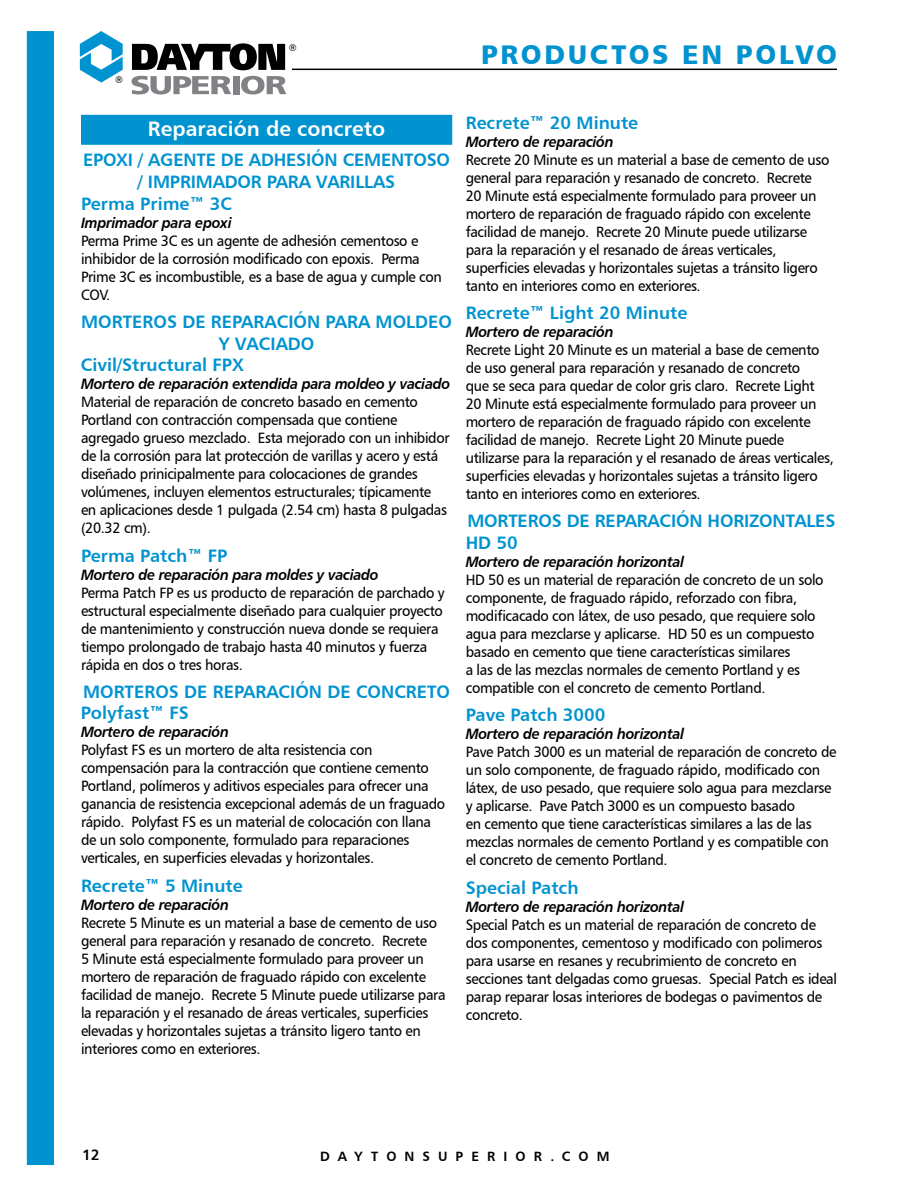
<style>
.page{position:relative;width:918px;height:1188px;background:#fff}
.page>*{position:absolute;margin:0;border:0;box-sizing:border-box;transform-origin:0 0}
.t1{font:27px "Humanist 777 BT Black B";letter-spacing:.095em;color:#0093d0}
.t2{font:21px "Humanist 777 BT Bold B";color:#fff}
.t3{font:18px/21.6px "Humanist 777 BT Bold B";color:#0093d0}
.t4{font:15px/18px "Humanist 777 BT Roman B";letter-spacing:-.025em;color:#000;scale:.95 1}
.t5{font:15px "Humanist 777 BT Bold Italic B";letter-spacing:-.025em;color:#000;scale:.95 1}
.t6{font:15px "Humanist 777 BT Bold B";color:#000}
.t7{font:13.5px "Humanist 777 BT Bold B";letter-spacing:.595em;color:#000}
.t8{font:9.6px "Humanist 777 BT Roman B";color:#000}
</style>
<div class="page">
<hr style="left:292px;top:69px;width:545px;height:1px;background:#000">
<div style="left:81px;top:115px;width:371px;height:30px;background:#0093d0"></div>
<svg style="left:132px;top:43px;width:153px;height:27px"></svg>
<svg style="left:80px;top:31px;width:43px;height:52px"></svg>
<svg style="left:132px;top:76px;width:99px;height:18px"></svg>
<div style="left:233px;top:76px;width:6px;height:18px;background:#808285"></div>
<svg style="left:241px;top:76px;width:45px;height:18px"></svg>
<div style="left:27px;top:31px;width:27px;height:1134px;background:#0093d0"></div>
<p class="t8" style="left:115px;top:73px;width:9px">®</p>
<p class="t8" style="left:289px;top:42px;width:9px">®</p>
<h2 class="t2" style="left:148px;top:115px;width:239px">Reparación de concreto</h2>
<p class="t3" style="left:83px;top:149px;width:369px">EPOXI / AGENTE DE ADHESIÓN CEMENTOSO</p>
<p class="t3" style="left:138px;top:171px;width:259px">/ IMPRIMADOR PARA VARILLAS</p>
<p class="t3" style="left:81px;top:192px;width:153px">Perma Prime™ 3C</p>
<p class="t5" style="left:81px;top:213px;width:160px">Imprimador para epoxi</p>
<p class="t4" style="left:81px;top:231px;width:381px">Perma Prime 3C es un agente de adhesión cementoso e inhibidor de la corrosión modificado con epoxis. Perma Prime 3C es incombustible, es a base de agua y cumple con COV.</p>
<p class="t3" style="left:81px;top:310px;width:372px">MORTEROS DE REPARACIÓN PARA MOLDEO</p>
<p class="t3" style="left:219px;top:332px;width:97px">Y VACIADO</p>
<p class="t3" style="left:81px;top:354px;width:164px">Civil/Structural FPX</p>
<p class="t5" style="left:81px;top:374px;width:390px">Mortero de reparación extendida para moldeo y vaciado</p>
<p class="t4" style="left:81px;top:393px;width:390px">Material de reparación de concreto basado en cemento Portland con contracción compensada que contiene agregado grueso mezclado. Esta mejorado con un inhibidor de la corrosión para lat protección de varillas y acero y está diseñado prinicipalmente para colocaciones de grandes volúmenes, incluyen elementos estructurales; típicamente en aplicaciones desde 1 pulgada (2.54 cm) hasta 8 pulgadas (20.32 cm).</p>
<p class="t3" style="left:81px;top:544px;width:148px">Perma Patch™ FP</p>
<p class="t5" style="left:81px;top:565px;width:315px">Mortero de reparación para moldes y vaciado</p>
<p class="t4" style="left:81px;top:583px;width:384px">Perma Patch FP es us producto de reparación de parchado y estructural especialmente diseñado para cualquier proyecto de mantenimiento y construcción nueva donde se requiera tiempo prolongado de trabajo hasta 40 minutos y fuerza rápida en dos o tres horas.</p>
<p class="t3" style="left:81px;top:680px;width:371px">MORTEROS DE REPARACIÓN DE CONCRETO<br>Polyfast™ FS</p>
<p class="t5" style="left:81px;top:723px;width:157px">Mortero de reparación</p>
<p class="t4" style="left:81px;top:741px;width:385px">Polyfast FS es un mortero de alta resistencia con compensación para la contracción que contiene cemento Portland, polímeros y aditivos especiales para ofrecer una ganancia de resistencia excepcional además de un fraguado rápido. Polyfast FS es un material de colocación con llana de un solo componente, formulado para reparaciones verticales, en superficies elevadas y horizontales.</p>
<p class="t3" style="left:81px;top:874px;width:163px">Recrete™ 5 Minute</p>
<p class="t5" style="left:81px;top:895px;width:157px">Mortero de reparación</p>
<p class="t4" style="left:81px;top:913px;width:385px">Recrete 5 Minute es un material a base de cemento de uso general para reparación y resanado de concreto. Recrete<br>5 Minute está especialmente formulado para proveer un mortero de reparación de fraguado rápido con excelente facilidad de manejo. Recrete 5 Minute puede utilizarse para la reparación y el resanado de áreas verticales, superficies elevadas y horizontales sujetas a tránsito ligero tanto en interiores como en exteriores.</p>
<h1 class="t1" style="left:481px;top:37px;width:357px">PRODUCTOS EN POLVO</h1>
<p class="t3" style="left:466px;top:111px;width:174px">Recrete™ 20 Minute</p>
<p class="t5" style="left:466px;top:132px;width:157px">Mortero de reparación</p>
<p class="t4" style="left:466px;top:150px;width:385px">Recrete 20 Minute es un material a base de cemento de uso general para reparación y resanado de concreto. Recrete 20 Minute está especialmente formulado para proveer un mortero de reparación de fraguado rápido con excelente facilidad de manejo. Recrete 20 Minute puede utilizarse para la reparación y el resanado de áreas verticales, superficies elevadas y horizontales sujetas a tránsito ligero tanto en interiores como en exteriores.</p>
<p class="t3" style="left:466px;top:302px;width:223px">Recrete™ Light 20 Minute</p>
<p class="t5" style="left:466px;top:322px;width:157px">Mortero de reparación</p>
<p class="t4" style="left:466px;top:341px;width:389px">Recrete Light 20 Minute es un material a base de cemento de uso general para reparación y resanado de concreto<br>que se seca para quedar de color gris claro. Recrete Light 20 Minute está especialmente formulado para proveer un mortero de reparación de fraguado rápido con excelente facilidad de manejo. Recrete Light 20 Minute puede utilizarse para la reparación y el resanado de áreas verticales, superficies elevadas y horizontales sujetas a tránsito ligero tanto en interiores como en exteriores.</p>
<p class="t3" style="left:466px;top:510px;width:371px">MORTEROS DE REPARACIÓN HORIZONTALES<br>HD 50</p>
<p class="t5" style="left:466px;top:552px;width:231px">Mortero de reparación horizontal</p>
<p class="t4" style="left:466px;top:571px;width:378px">HD 50 es un material de reparación de concreto de un solo componente, de fraguado rápido, reforzado con fibra, modificacado con látex, de uso pesado, que requiere solo agua para mezclarse y aplicarse. HD 50 es un compuesto basado en cemento que tiene características similares<br>a las de las mezclas normales de cemento Portland y es compatible con el concreto de cemento Portland.</p>
<p class="t3" style="left:466px;top:704px;width:141px">Pave Patch 3000</p>
<p class="t5" style="left:466px;top:725px;width:231px">Mortero de reparación horizontal</p>
<p class="t4" style="left:466px;top:743px;width:392px">Pave Patch 3000 es un material de reparación de concreto de un solo componente, de fraguado rápido, modificado con látex, de uso pesado, que requiere solo agua para mezclarse y aplicarse. Pave Patch 3000 es un compuesto basado<br>en cemento que tiene características similares a las de las mezclas normales de cemento Portland y es compatible con el concreto de cemento Portland.</p>
<p class="t3" style="left:466px;top:876px;width:114px">Special Patch</p>
<p class="t5" style="left:466px;top:897px;width:231px">Mortero de reparación horizontal</p>
<p class="t4" style="left:466px;top:915px;width:392px">Special Patch es un material de reparación de concreto de dos componentes, cementoso y modificado con polimeros para usarse en resanes y recubrimiento de concreto en secciones tant delgadas como gruesas. Special Patch es ideal parap reparar losas interiores de bodegas o pavimentos de concreto.</p>
<p class="t6" style="left:82px;top:1146px;width:19px">12</p>
<p class="t7" style="left:320px;top:1148px;width:291px">DAYTONSUPERIOR.COM</p>
</div>
